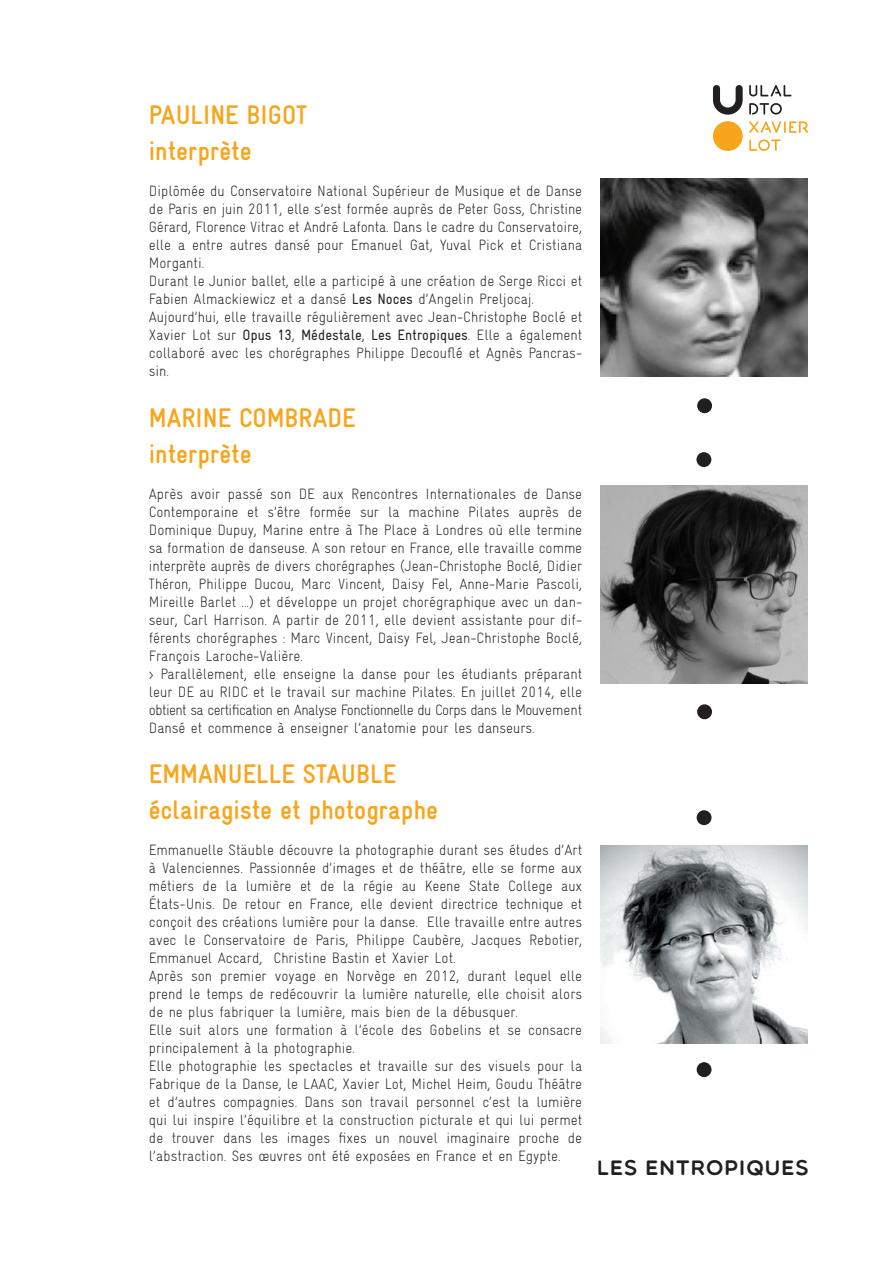
<style>
.page{position:relative;width:893px;height:1263px;background:#fff}
.page>*{position:absolute;margin:0;border:0;box-sizing:border-box;transform-origin:0 0}
.t1{font:700 27px "Gravur Condensed";color:#f9a51b}
.t2{font:21px "Multicolore";letter-spacing:.05em;color:#231f20}
.t3{font:300 15px/18px "Gravur Condensed";color:#231f20;text-align:justify}
.s1{font-weight:400}
</style>
<div class="page">
<div style="left:713px;top:121px;width:30px;height:30px;background:#f9a51b;border-radius:50%"></div>
<svg style="left:713px;top:85px;width:30px;height:30px"></svg>
<svg style="left:749px;top:139px;width:32px;height:12px"></svg>
<svg style="left:749px;top:121px;width:59px;height:12px"></svg>
<svg style="left:749px;top:85px;width:42px;height:12px"></svg>
<svg style="left:749px;top:103px;width:33px;height:12px"></svg>
<div style="left:697px;top:398px;width:15px;height:15px;background:#231f20;border-radius:50%"></div>
<img style="left:600px;top:485px;width:208px;height:198px">
<div style="left:697px;top:704px;width:15px;height:15px;background:#231f20;border-radius:50%"></div>
<div style="left:696px;top:452px;width:15px;height:15px;background:#231f20;border-radius:50%"></div>
<img style="left:600px;top:845px;width:208px;height:198px">
<div style="left:697px;top:810px;width:14px;height:15px;background:#231f20;border-radius:50%"></div>
<div style="left:697px;top:1062px;width:14px;height:15px;background:#231f20;border-radius:50%"></div>
<img style="left:600px;top:179px;width:208px;height:198px">
<p class="t1" style="left:149px;top:100px;width:160px">PAULINE BIGOT</p>
<p class="t1" style="left:149px;top:136px;width:104px">interprète</p>
<p class="t3" style="left:149px;top:182px;width:435px">Diplômée du Conservatoire National Supérieur de Musique et de Danse de Paris en juin 2011, elle s’est formée auprès de Peter Goss, Christine Gérard, Florence Vitrac et André Lafonta. Dans le cadre du Conservatoire, elle a entre autres dansé pour Emanuel Gat, Yuval Pick et Cristiana Morganti.</p>
<p class="t3" style="left:149px;top:272px;width:435px">Durant le Junior ballet, elle a participé à une création de Serge Ricci et<br>Fabien Almackiewicz et a dansé <span class="s1">Les Noces</span> d’Angelin Preljocaj.</p>
<p class="t3" style="left:149px;top:308px;width:435px">Aujourd’hui, elle travaille régulièrement avec Jean-Christophe Boclé et Xavier Lot sur <span class="s1">Opus 13</span>, <span class="s1">Médestale</span>, <span class="s1">Les Entropiques</span>. Elle a également collaboré avec les chorégraphes Philippe Decouflé et Agnès Pancras&shy;sin.</p>
<p class="t1" style="left:149px;top:402px;width:208px">MARINE COMBRADE</p>
<p class="t1" style="left:149px;top:438px;width:104px">interprète</p>
<p class="t3" style="left:149px;top:484px;width:435px">Après avoir passé son DE aux Rencontres Internationales de Danse Contemporaine et s’être formée sur la machine Pilates auprès de Dominique Dupuy, Marine entre à The Place à Londres où elle termine sa formation de danseuse. A son retour en France, elle travaille comme interprète auprès de divers chorégraphes (Jean-Christophe Boclé, Didier Théron, Philippe Ducou, Marc Vincent, Daisy Fel, Anne-Marie Pascoli, Mireille Barlet ...) et développe un projet chorégraphique avec un dan&shy;seur, Carl Harrison. A partir de 2011, elle devient assistante pour dif&shy;férents chorégraphes : Marc Vincent, Daisy Fel, Jean-Christophe Boclé, François Laroche-Valière.</p>
<p class="t3" style="left:149px;top:664px;width:435px">&gt; Parallèlement, elle enseigne la danse pour les étudiants préparant leur DE au RIDC et le travail sur machine Pilates. En juillet 2014, elle obtient sa certification en Analyse Fonctionnelle du Corps dans le Mouvement Dansé et commence à enseigner l’anatomie pour les danseurs.</p>
<p class="t1" style="left:149px;top:759px;width:249px">EMMANUELLE STAUBLE</p>
<p class="t1" style="left:149px;top:795px;width:291px">éclairagiste et photographe</p>
<p class="t3" style="left:149px;top:841px;width:435px">Emmanuelle Stäuble découvre la photographie durant ses études d’Art à Valenciennes. Passionnée d’images et de théâtre, elle se forme aux métiers de la lumière et de la régie au Keene State College aux États-Unis. De retour en France, elle devient directrice technique et conçoit des créations lumière pour la danse. Elle travaille entre autres avec le Conservatoire de Paris, Philippe Caubère, Jacques Rebotier, Emmanuel Accard, Christine Bastin et Xavier Lot.</p>
<p class="t3" style="left:149px;top:967px;width:435px">Après son premier voyage en Norvège en 2012, durant lequel elle prend le temps de redécouvrir la lumière naturelle, elle choisit alors de ne plus fabriquer la lumière, mais bien de la débusquer.</p>
<p class="t3" style="left:149px;top:1021px;width:435px">Elle suit alors une formation à l’école des Gobelins et se consacre principalement à la photographie.</p>
<p class="t3" style="left:149px;top:1057px;width:435px">Elle photographie les spectacles et travaille sur des visuels pour la Fabrique de la Danse, le LAAC, Xavier Lot, Michel Heim, Goudu Théâtre et d’autres compagnies. Dans son travail personnel c’est la lumière qui lui inspire l’équilibre et la construction picturale et qui lui permet de trouver dans les images fixes un nouvel imaginaire proche de</p>
<p class="t3" style="left:149px;top:1147px;width:413px">l’abstraction. Ses œuvres ont été exposées en France et en Egypte.</p>
<h2 class="t2" style="left:597px;top:1154px;width:213px">LES ENTROPIQUES</h2>
</div>
